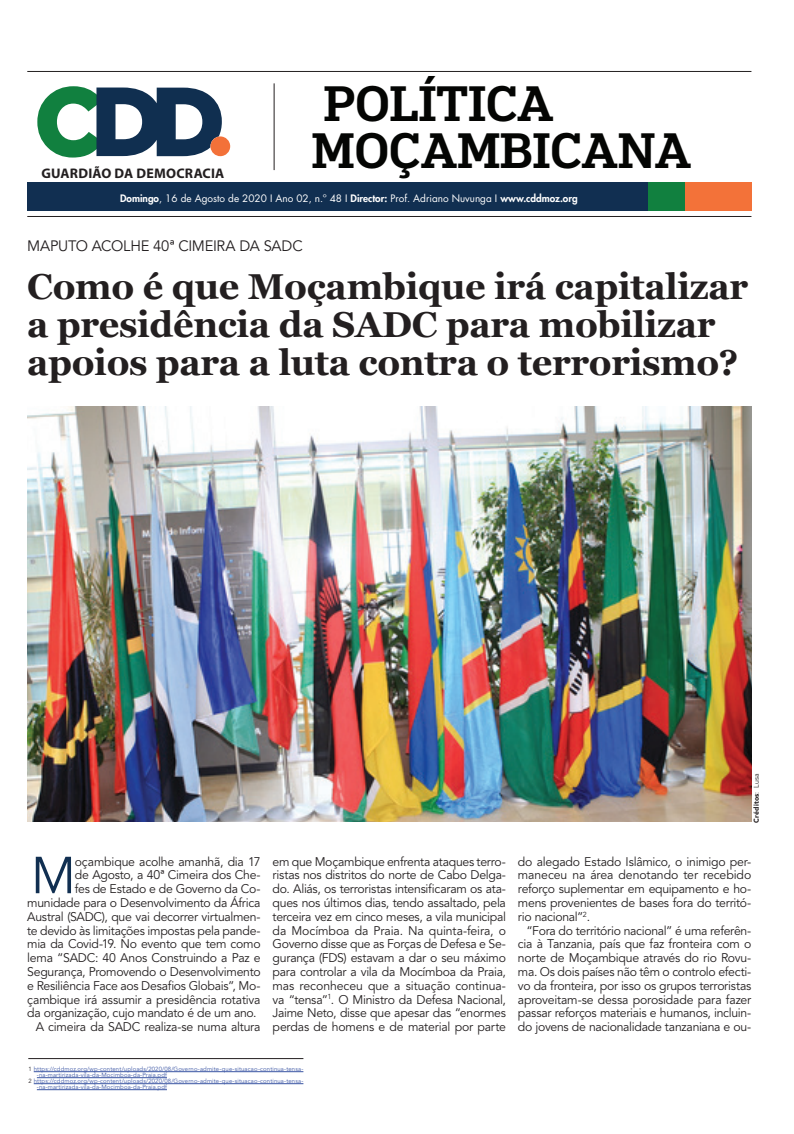
<style>
.page{position:relative;width:794px;height:1134px;background:#fff}
.page>*{position:absolute;margin:0;border:0;box-sizing:border-box;transform-origin:0 0}
.t1{font:51.5px "Avenir LT Std";color:#112f51}
.t2{font:500 47px/47px "Popular";color:#040503}
.t3{font:700 36px/38px "Georgia";letter-spacing:-.01em;color:#231f20}
.t4{font:15px "Avenir LT Std";letter-spacing:-.02em;color:#231f20}
.t5{font:700 13.9px "Myriad Pro";letter-spacing:.015em;color:#231f20}
.t6{font:12.5px/13.8px "Avenir LT Std";letter-spacing:-.02em;color:#231f20;text-align:justify}
.t7{font:10px "Futura LT";color:#fff}
.t8{font:900 7px "Avenir LT Std";letter-spacing:.025em;color:#231f20}
.t9{font:6px "Avenir LT Std";letter-spacing:.02em;color:#3853a3}
.s1{font-weight:800}
.s2{font-weight:400}
.s3{color:#231f20}
</style>
<div class="page">
<img style="left:27px;top:407px;width:724px;height:415px">
<div style="left:27px;top:182px;width:724px;height:29px;background:#112f51"></div>
<hr style="left:27px;top:71px;width:724px;height:1px;background:#231f20">
<hr style="left:27px;top:216px;width:724px;height:1px;background:#231f20">
<svg style="left:37px;top:86px;width:193px;height:72px"></svg>
<div style="left:648px;top:182px;width:103px;height:29px;background:#f37239"></div>
<div style="left:648px;top:182px;width:37px;height:29px;background:#11803f"></div>
<hr style="left:274px;top:83px;width:1px;height:87px;background:#231f20">
<hr style="left:34px;top:1071px;width:269px;height:1px;background:#3853a3">
<hr style="left:37px;top:1077px;width:130px;height:1px;background:#3853a3">
<hr style="left:34px;top:1083px;width:269px;height:1px;background:#3853a3">
<hr style="left:37px;top:1089px;width:130px;height:1px;background:#3853a3">
<hr style="left:28px;top:1058px;width:275px;height:1px;background:#231f20">
<h2 class="t2" style="left:312px;top:79px;width:381px">POLÍTICA<br>MOÇAMBICANA</h2>
<p class="t5" style="left:41px;top:164px;width:184px">GUARDIÃO DA DEMOCRACIA</p>
<p class="t7" style="left:120px;top:192px;width:459px"><span class="s1">Domingo</span>, 16 de Agosto de 2020 I Ano 02, n.º 48 I <span class="s1">Director:</span> Prof. Adriano Nuvunga I <span class="s1">www.cddmoz.org</span></p>
<p class="t4" style="left:27px;top:237px;width:277px">MAPUTO ACOLHE 40ª CIMEIRA DA SADC</p>
<h3 class="t3" style="left:27px;top:268px;width:722px">Como é que Moçambique irá capitalizar a presidência da SADC para mobilizar apoios para a luta contra o terrorismo?</h3>
<p class="t8" style="left:752px;top:823px;width:51px;rotate:-90deg">Créditos<span class="s2">: Lusa</span></p>
<h1 class="t1" style="left:31px;top:846px;width:46px">M</h1>
<p class="t6" style="left:75px;top:855px;width:187px">oçambique acolhe amanhã, dia 17</p>
<p class="t6" style="left:75px;top:868px;width:187px">de Agosto, a 40ª Cimeira dos Che-</p>
<p class="t6" style="left:75px;top:882px;width:187px">fes de Estado e de Governo da Co-</p>
<p class="t6" style="left:27px;top:896px;width:235px">munidade para o Desenvolvimento da África</p>
<p class="t6" style="left:27px;top:910px;width:235px">Austral (SADC), que vai decorrer virtualmen-</p>
<p class="t6" style="left:27px;top:924px;width:235px">te devido às limitações impostas pela pande-</p>
<p class="t6" style="left:27px;top:937px;width:235px">mia da Covid-19. No evento que tem como</p>
<p class="t6" style="left:27px;top:951px;width:235px">lema “SADC: 40 Anos Construindo a Paz e</p>
<p class="t6" style="left:27px;top:965px;width:235px">Segurança, Promovendo o Desenvolvimento</p>
<p class="t6" style="left:27px;top:979px;width:235px">e Resiliência Face aos Desafios Globais”, Mo-</p>
<p class="t6" style="left:27px;top:993px;width:235px">çambique irá assumir a presidência rotativa</p>
<p class="t6" style="left:27px;top:1006px;width:231px">da organização, cujo mandato é de um ano.</p>
<p class="t6" style="left:36px;top:1020px;width:226px">A cimeira da SADC realiza-se numa altura</p>
<p class="t6" style="left:273px;top:855px;width:235px">em que Moçambique enfrenta ataques terro&shy;ristas nos distritos do norte de Cabo Delga&shy;do. Aliás, os terroristas intensificaram os ata&shy;ques nos últimos dias, tendo assaltado, pela terceira vez em cinco meses, a vila municipal da Mocímboa da Praia. Na quinta-feira, o Governo disse que as Forças de Defesa e Se&shy;gurança (FDS) estavam a dar o seu máximo para controlar a vila da Mocímboa da Praia, mas reconheceu que a situação continua&shy;va “tensa”<sup>1</sup>. O Ministro da Defesa Nacional, Jaime Neto, disse que apesar das “enormes perdas de homens e de material por parte</p>
<p class="t6" style="left:518px;top:855px;width:235px">do alegado Estado Islâmico, o inimigo per&shy;maneceu na área denotando ter recebido reforço suplementar em equipamento e ho&shy;mens provenientes de bases fora do territó&shy;rio nacional”<sup>2</sup>.</p>
<p class="t6" style="left:518px;top:924px;width:235px;text-indent:9px">“Fora do território nacional” é uma referên&shy;cia à Tanzania, país que faz fronteira com o norte de Moçambique através do rio Rovu&shy;ma. Os dois países não têm o controlo efecti&shy;vo da fronteira, por isso os grupos terroristas aproveitam-se dessa porosidade para fazer passar reforços materiais e humanos, incluin&shy;do jovens de nacionalidade tanzaniana e ou-</p>
<p class="t9" style="left:28px;top:1065px;width:276px"><span class="s3">1</span> https://cddmoz.org/wp-content/uploads/2020/08/Governo-admite-que-situacao-continua-tensa-</p>
<p class="t9" style="left:37px;top:1071px;width:132px">-na-martirizada-vila-da-Mocimboa-da-Praia.pdf</p>
<p class="t9" style="left:28px;top:1077px;width:276px"><span class="s3">2</span> https://cddmoz.org/wp-content/uploads/2020/08/Governo-admite-que-situacao-continua-tensa-</p>
<p class="t9" style="left:37px;top:1083px;width:132px">-na-martirizada-vila-da-Mocimboa-da-Praia.pdf</p>
</div>
